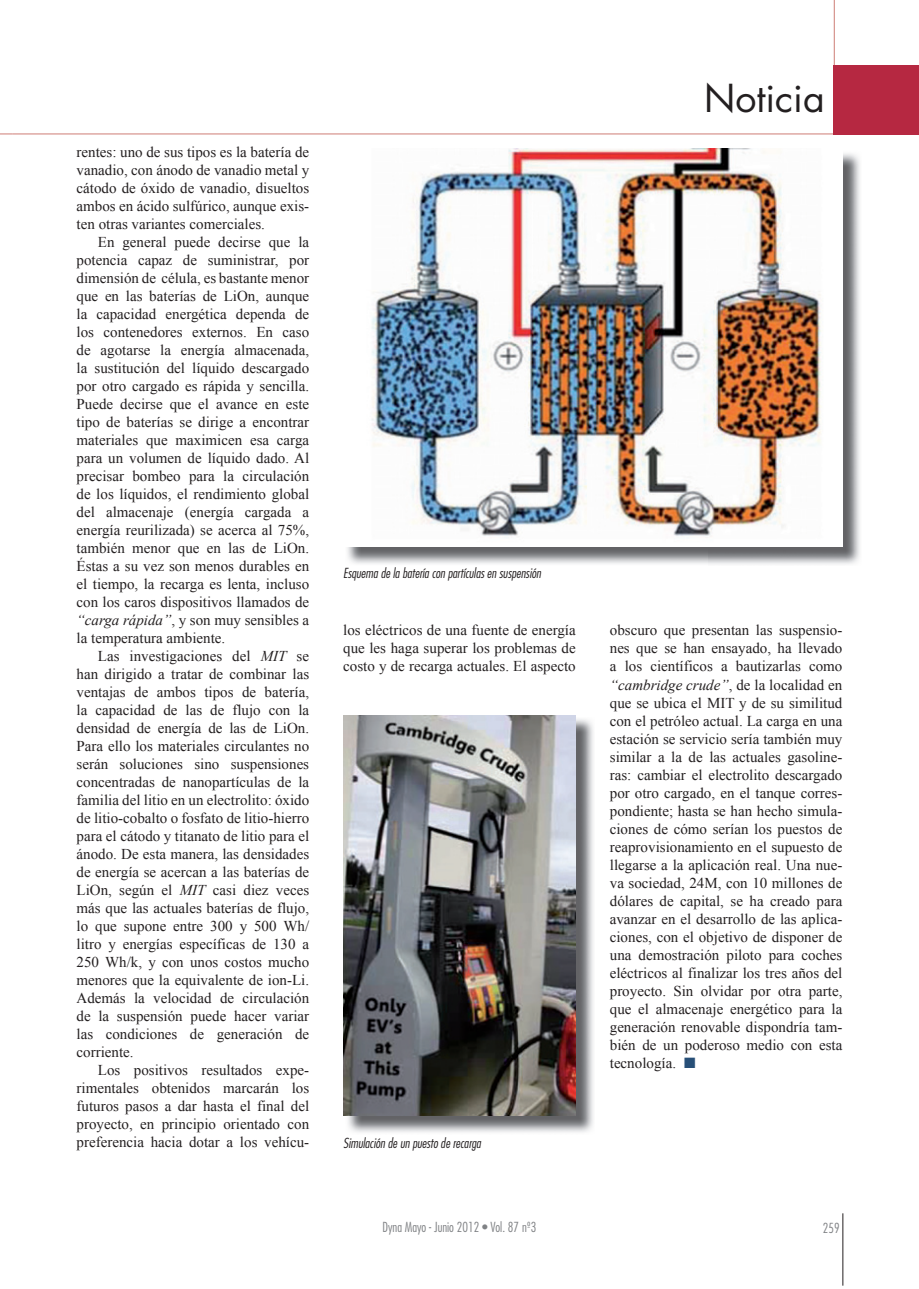
<style>
.page{position:relative;width:919px;height:1289px;background:#fff}
.page>*{position:absolute;margin:0;border:0;box-sizing:border-box;transform-origin:0 0}
.t1{font:37.5px "Futura";color:#231f20}
.t2{font:15px/18px "Times New Roman";color:#231f20;text-align:justify}
.t3{font:italic 300 condensed 13.5px "Futura";color:#231f20}
.t4{font:300 condensed 13.5px "Futura";color:#808285}
.s1{font-style:italic}
.s2{color:#274f77}
</style>
<div class="page">
<hr style="left:833px;top:0;width:1px;height:134px;background:#ce7d76">
<hr style="left:842px;top:1213px;width:1px;height:72px;background:#231f20">
<svg style="left:0;top:134px;width:13px;height:1px"></svg>
<hr style="left:13px;top:134px;width:905px;height:1px;background:#ce7d76">
<div style="left:833px;top:65px;width:85px;height:69px;background:#b62841"></div>
<img style="left:347px;top:153px;width:513px;height:411px">
<img style="left:347px;top:149px;width:495px;height:397px">
<img style="left:345px;top:717px;width:248px;height:415px">
<img style="left:343px;top:715px;width:232px;height:400px">
<p class="t2" style="left:77px;top:143px;width:234px">rentes: uno de sus tipos es la batería de vanadio, con ánodo de vanadio metal y cátodo de óxido de vanadio, disueltos ambos en ácido sulfúrico, aunque exis&shy;ten otras variantes comerciales.</p>
<p class="t2" style="left:77px;top:233px;width:234px;text-indent:21px">En general puede decirse que la potencia capaz de suministrar, por dimensión de célula, es bastante menor que en las baterías de LiOn, aunque la capacidad energética dependa de los contenedores externos. En caso de agotarse la energía almacenada, la sustitución del líquido descargado por otro cargado es rápida y sencilla.<br>Puede decirse que el avance en este tipo de baterías se dirige a encontrar materiales que maximicen esa carga para un volumen de líquido dado. Al precisar bombeo para la circulación de los líquidos, el rendimiento global del almacenaje (energía cargada a energía reurilizada) se acerca al 75%, también menor que en las de LiOn.<br>Éstas a su vez son menos durables en el tiempo, la recarga es lenta, incluso con los caros dispositivos llamados de <span class="s1">“carga rápida”</span>, y son muy sensibles a la temperatura ambiente.</p>
<p class="t2" style="left:77px;top:647px;width:234px;text-indent:21px">Las investigaciones del <span class="s1">MIT</span> se han dirigido a tratar de combinar las ventajas de ambos tipos de batería, la capacidad de las de flujo con la densidad de energía de las de LiOn.<br>Para ello los materiales circulantes no serán soluciones sino suspensiones concentradas de nanopartículas de la familia del litio en un electrolito: óxido de litio-cobalto o fosfato de litio-hierro para el cátodo y titanato de litio para el ánodo. De esta manera, las densidades de energía se acercan a las baterías de LiOn, según el <span class="s1">MIT</span> casi diez veces más que las actuales baterías de flujo, lo que supone entre 300 y 500 Wh/ litro y energías específicas de 130 a 250 Wh/k, y con unos costos mucho menores que la equivalente de ion-Li.<br>Además la velocidad de circulación de la suspensión puede hacer variar las condiciones de generación de corriente.</p>
<p class="t2" style="left:77px;top:1061px;width:234px;text-indent:21px">Los positivos resultados expe&shy;rimentales obtenidos marcarán los futuros pasos a dar hasta el final del proyecto, en principio orientado con preferencia hacia dotar a los vehícu-</p>
<h1 class="t1" style="left:704px;top:80px;width:122px">Noticia</h1>
<p class="t3" style="left:343px;top:567px;width:199px">Esquema de la batería con partículas en suspensión</p>
<p class="t2" style="left:343px;top:621px;width:234px">los eléctricos de una fuente de energía que les haga superar los problemas de costo y de recarga actuales. El aspecto</p>
<p class="t2" style="left:609px;top:621px;width:234px">obscuro que presentan las suspensio&shy;nes que se han ensayado, ha llevado a los científicos a bautizarlas como <span class="s1">“cambridge crude”</span>, de la localidad en que se ubica el MIT y de su similitud con el petróleo actual. La carga en una estación se servicio sería también muy similar a la de las actuales gasoline&shy;ras: cambiar el electrolito descargado por otro cargado, en el tanque corres&shy;pondiente; hasta se han hecho simula&shy;ciones de cómo serían los puestos de reaprovisionamiento en el supuesto de llegarse a la aplicación real. Una nue&shy;va sociedad, 24M, con 10 millones de dólares de capital, se ha creado para avanzar en el desarrollo de las aplica&shy;ciones, con el objetivo de disponer de una demostración piloto para coches eléctricos al finalizar los tres años del proyecto. Si n olvidar por otra parte, que el almacenaje energético para la generación renovable dispondría tam&shy;bién de un poderoso medio con esta tecnología. <span class="s2">■</span></p>
<p class="t3" style="left:343px;top:1137px;width:139px">Simulación de un puesto de recarga</p>
<p class="t4" style="left:382px;top:1221px;width:155px">Dyna Mayo - Junio 2012 • Vol. 87 nº3</p>
<p class="t4" style="left:822px;top:1222px;width:18px">259</p>
</div>
